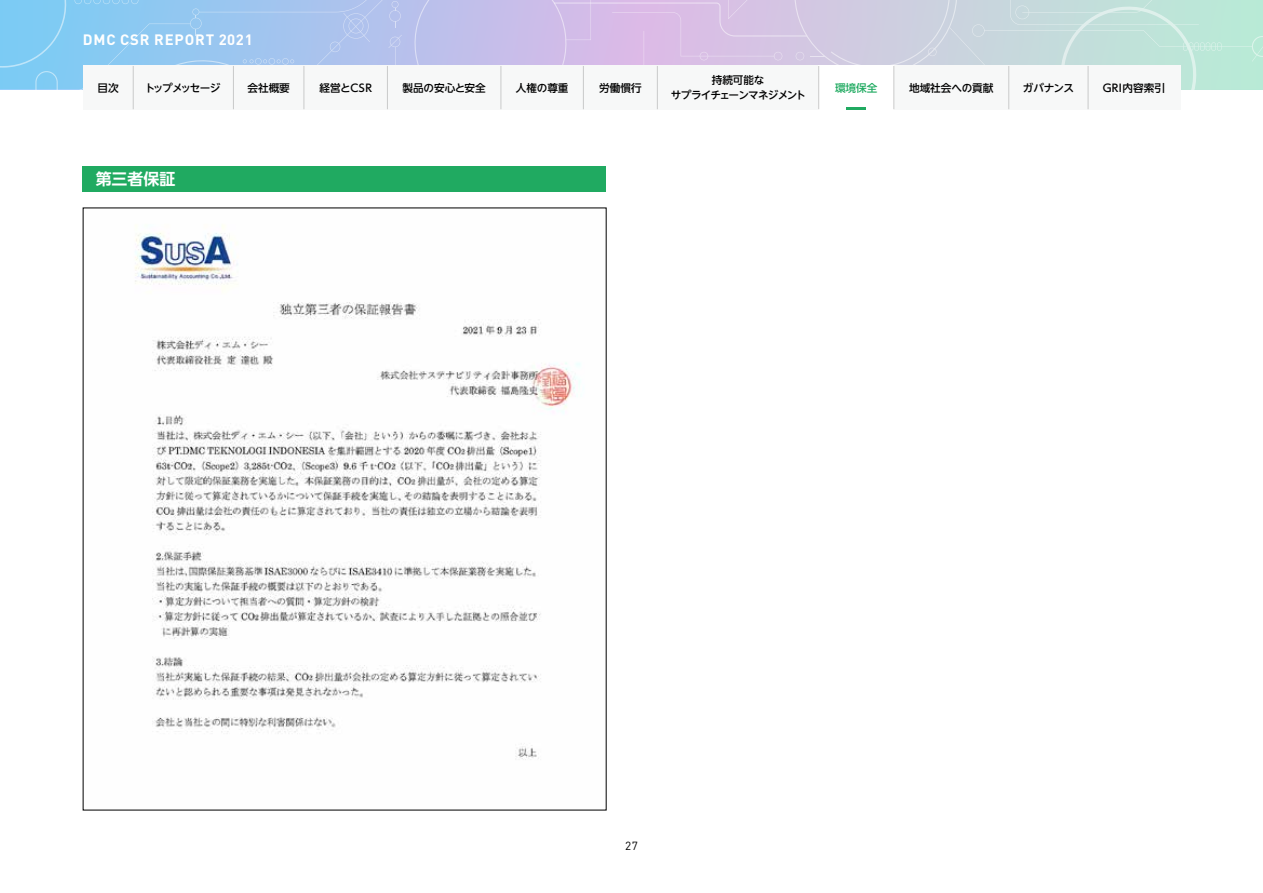
<style>
.page{position:relative;width:1263px;height:893px;background:#fff}
.page>*{position:absolute;margin:0;border:0;box-sizing:border-box;transform-origin:0 0}
.t1{font:700 15.9px "UD Shin Go NT Pro De";color:#fff}
.t2{font:700 14.85px "DIN";letter-spacing:.06em;color:#fff}
.t3{font:11.7px "DIN";color:#000}
.t4{font:500 10.65px "UD Shin Go NT Pro";letter-spacing:-.01em;color:#000}
.t5{font:500 10.65px/14.9px "UD Shin Go NT Pro";letter-spacing:-.075em;color:#000;text-align:center}
.t6{font:500 10.65px "UD Shin Go NT Pro";letter-spacing:-.135em;color:#000}
.t7{font:500 10.65px "UD Shin Go NT Pro";letter-spacing:.015em;color:#000}
.t8{font:500 10.65px "UD Shin Go NT Pro";color:#20aa61}
</style>
<div class="page">
<svg style="left:0;top:0;width:1263px;height:89px;background:#b9cce6"></svg>
<div style="left:83px;top:65px;width:1097px;height:45px;background:#f7f8f8"></div>
<div style="left:819px;top:66px;width:75px;height:44px;background:#fff"></div>
<img style="left:135px;top:225px;width:445px;height:535px">
<div style="left:83px;top:166px;width:523px;height:26px;background:#20aa61"></div>
<hr style="left:133px;top:66px;width:1px;height:43px;background:#c9caca">
<hr style="left:233px;top:66px;width:1px;height:43px;background:#c9caca">
<hr style="left:304px;top:66px;width:1px;height:43px;background:#c9caca">
<hr style="left:387px;top:66px;width:1px;height:43px;background:#c9caca">
<hr style="left:501px;top:66px;width:1px;height:43px;background:#c9caca">
<hr style="left:583px;top:66px;width:1px;height:43px;background:#c9caca">
<hr style="left:657px;top:66px;width:1px;height:43px;background:#c9caca">
<hr style="left:818px;top:66px;width:1px;height:43px;background:#c9caca">
<hr style="left:893px;top:66px;width:1px;height:43px;background:#c9caca">
<hr style="left:1008px;top:66px;width:1px;height:43px;background:#c9caca">
<hr style="left:1088px;top:66px;width:1px;height:43px;background:#c9caca">
<hr style="left:846px;top:107px;width:20px;height:2px;background:#20aa61">
<h2 class="t2" style="left:83px;top:30px;width:172px">DMC CSR REPORT 2021</h2>
<p class="t5" style="left:671px;top:72px;width:137px">持続可能な<br>サプライチェーンマネジメント</p>
<p class="t6" style="left:145px;top:79px;width:77px">トップメッセージ</p>
<p class="t4" style="left:247px;top:79px;width:44px">会社概要</p>
<p class="t4" style="left:319px;top:79px;width:54px">経営とCSR</p>
<p class="t4" style="left:402px;top:79px;width:85px">製品の安心と安全</p>
<p class="t4" style="left:516px;top:79px;width:54px">人権の尊重</p>
<p class="t4" style="left:599px;top:79px;width:44px">労働慣行</p>
<p class="t4" style="left:909px;top:79px;width:86px">地域社会への貢献</p>
<p class="t4" style="left:1023px;top:79px;width:53px">ガバナンス</p>
<p class="t7" style="left:1103px;top:79px;width:64px">GRI内容索引</p>
<p class="t4" style="left:98px;top:79px;width:23px">目次</p>
<p class="t8" style="left:835px;top:79px;width:44px">環境保全</p>
<h1 class="t1" style="left:96px;top:166px;width:81px">第三者保証</h1>
<p class="t3" style="left:625px;top:838px;width:14px">27</p>
</div>
